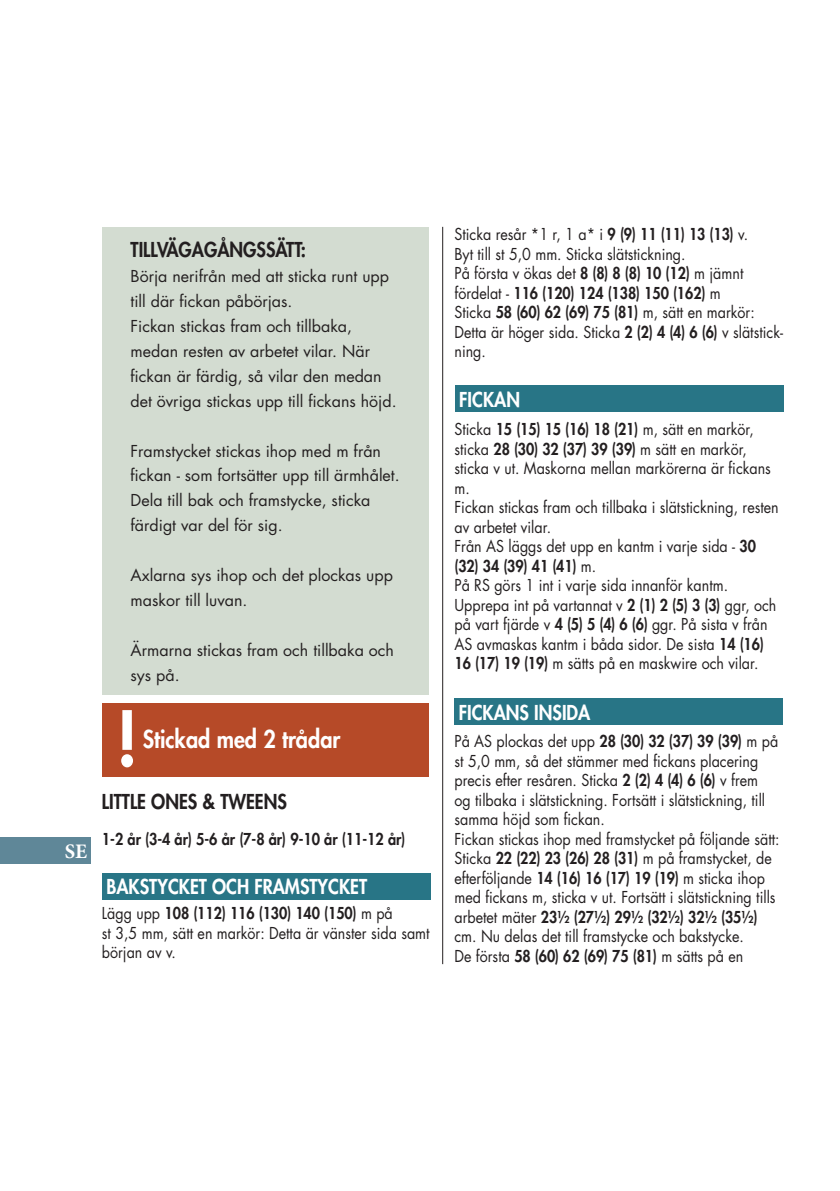
<style>
.page{position:relative;width:840px;height:1191px;background:#fff}
.page>*{position:absolute;margin:0;border:0;box-sizing:border-box;transform-origin:0 0}
.t1{font:800 74px "Futura Std";color:#fff;scale:.9 1}
.t2{font:800 24px "Futura Std";color:#fff;scale:.9 1}
.t3{font:700 20.6px "Minion Pro";color:#fff}
.t4{font:800 20px "Futura Std";color:#fff;scale:.9 1}
.t5{font:800 20px "Futura Std";color:#231f20;scale:.9 1}
.t6{font:16px/19.6px "Futura Std";color:#231f20;scale:.89 1}
.t7{font:16px/24.8px "Futura Std";color:#231f20}
.t8{font:800 16px/19.6px "Futura Std";color:#231f20;scale:.89 1}
.t9{font:800 16px "Futura Std";color:#231f20;scale:.9 1}
.s1{font-weight:400}
.s2{font-weight:800}
</style>
<div class="page">
<hr style="left:442px;top:227px;width:1px;height:737px;background:#231f20">
<div style="left:0;top:837px;width:91px;height:27px;background:#5f8798"></div>
<div style="left:102px;top:873px;width:328px;height:26px;background:#287586"></div>
<div style="left:102px;top:227px;width:326px;height:467px;background:#d3dcd1"></div>
<div style="left:102px;top:703px;width:326px;height:73px;background:#b64a28"></div>
<div style="left:454px;top:385px;width:329px;height:27px;background:#287586"></div>
<div style="left:454px;top:698px;width:328px;height:27px;background:#287586"></div>
<p class="t3" style="left:65px;top:837px;width:24px">SE</p>
<p class="t5" style="left:130px;top:237px;width:196px">TILLVÄGAGÅNGSSÄTT:</p>
<p class="t7" style="left:130px;top:264px;width:260px">Börja nerifrån med att sticka runt upp till där fickan påbörjas.</p>
<p class="t7" style="left:130px;top:314px;width:223px">Fickan stickas fram och tillbaka,</p>
<p class="t7" style="left:130px;top:339px;width:267px">medan resten av arbetet vilar. När fickan är färdig, så vilar den medan det övriga stickas upp till fickans höjd.</p>
<p class="t7" style="left:130px;top:438px;width:270px">Framstycket stickas ihop med m från fickan - som fortsätter upp till ärmhålet.<br>Dela till bak och framstycke, sticka färdigt var del för sig.</p>
<p class="t7" style="left:130px;top:563px;width:264px">Axlarna sys ihop och det plockas upp maskor till luvan.</p>
<p class="t7" style="left:130px;top:637px;width:265px">Ärmarna stickas fram och tillbaka och sys på.</p>
<p class="t1" style="left:116px;top:691px;width:26px">!</p>
<p class="t2" style="left:143px;top:724px;width:221px">Stickad med 2 trådar</p>
<p class="t5" style="left:102px;top:789px;width:207px">LITTLE ONES &amp; TWEENS</p>
<p class="t9" style="left:102px;top:828px;width:338px">1-2 år (3-4 år) 5-6 år (7-8 år) 9-10 år (11-12 år)</p>
<p class="t4" style="left:106px;top:874px;width:291px">BAKSTYCKET OCH FRAMSTYCKET</p>
<p class="t8" style="left:102px;top:903px;width:328px"><span class="s1">Lägg upp</span> 108 (112) 116 (130) 140 (150) <span class="s1">m på</span></p>
<p class="t6" style="left:102px;top:923px;width:369px">st 3,5 mm, sätt en markör: Detta är vänster sida samt början av v.</p>
<p class="t6" style="left:454px;top:224px;width:331px">Sticka resår *1 r, 1 a* i <span class="s2">9 (9) 11 (11) 13 (13)</span> v.</p>
<p class="t6" style="left:454px;top:244px;width:261px">Byt till st 5,0 mm. Sticka slätstickning.</p>
<p class="t8" style="left:454px;top:263px;width:326px"><span class="s1">På första v ökas det</span> 8 (8) 8 (8) 10 (12) <span class="s1">m jämnt fördelat -</span> 116 (120) 124 (138) 150 (162) <span class="s1">m</span></p>
<p class="t6" style="left:454px;top:302px;width:370px">Sticka <span class="s2">58 (60) 62 (69) 75 (81)</span> m, sätt en markör:<br>Detta är höger sida. Sticka <span class="s2">2 (2) 4 (4) 6 (6)</span> v slätstick&shy;ning.</p>
<p class="t4" style="left:459px;top:386px;width:69px">FICKAN</p>
<p class="t6" style="left:454px;top:419px;width:357px">Sticka <span class="s2">15 (15) 15 (16) 18 (21)</span> m, sätt en markör, sticka <span class="s2">28 (30) 32 (37) 39 (39)</span> m sätt en markör, sticka v ut. Maskorna mellan markörerna är fickans m.</p>
<p class="t6" style="left:454px;top:497px;width:365px">Fickan stickas fram och tillbaka i slätstickning, resten av arbetet vilar.</p>
<p class="t6" style="left:454px;top:536px;width:340px">Från AS läggs det upp en kantm i varje sida - <span class="s2">30 (32) 34 (39) 41 (41)</span> m.</p>
<p class="t6" style="left:454px;top:575px;width:309px">På RS görs 1 int i varje sida innanför kantm.</p>
<p class="t6" style="left:454px;top:595px;width:363px">Upprepa int på vartannat v <span class="s2">2 (1) 2 (5) 3 (3)</span> ggr, och på vart fjärde v <span class="s2">4 (5) 5 (4) 6 (6)</span> ggr. På sista v från AS avmaskas kantm i båda sidor. De sista <span class="s2">14 (16)<br>16 (17) 19 (19)</span> m sätts på en maskwire och vilar.</p>
<p class="t4" style="left:458px;top:699px;width:148px">FICKANS INSIDA</p>
<p class="t6" style="left:454px;top:731px;width:365px">På AS plockas det upp <span class="s2">28 (30) 32 (37) 39 (39)</span> m på st 5,0 mm, så det stämmer med fickans placering precis efter resåren. Sticka <span class="s2">2 (2) 4 (4) 6 (6)</span> v frem og tilbaka i slätstickning. Fortsätt i slätstickning, till samma höjd som fickan.</p>
<p class="t6" style="left:454px;top:829px;width:366px">Fickan stickas ihop med framstycket på följande sätt:<br>Sticka <span class="s2">22 (22) 23 (26) 28 (31)</span> m på framstycket, de efterföljande <span class="s2">14 (16) 16 (17) 19 (19)</span> m sticka ihop med fickans m, sticka v ut. Fortsätt i slätstickning tills arbetet mäter <span class="s2">23½ (27½) 29½ (32½) 32½ (35½) </span>cm. Nu delas det till framstycke och bakstycke.<br>De första <span class="s2">58 (60) 62 (69) 75 (81)</span> m sätts på en</p>
</div>
